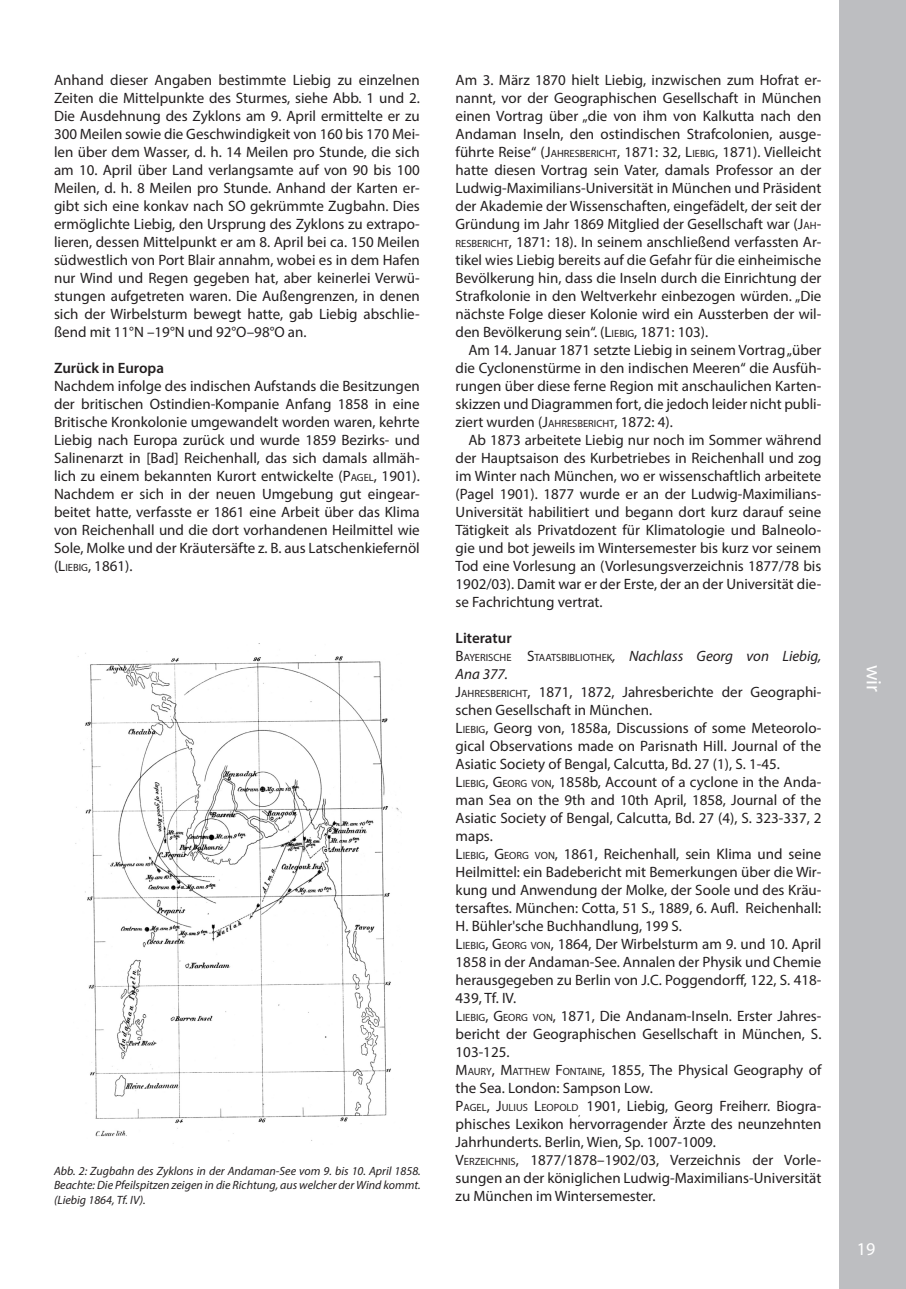
<style>
.page{position:relative;width:906px;height:1289px;background:#fff}
.page>*{position:absolute;margin:0;border:0;box-sizing:border-box;transform-origin:0 0}
.t1{font:21px "Myriad Pro";color:#fff}
.t2{font:18px "Myriad Pro";color:#fff}
.t3{font:15px/18px "Myriad Pro";color:#231f20;text-align:justify}
.t4{font:600 15px "Myriad Pro";color:#231f20}
.t5{font:italic 12px/14.4px "Myriad Pro";color:#231f20;text-align:justify}
.t6{font:10.5px "Myriad Pro";color:#231f20}
.s1{font-style:inherit}
.s2{font-size:10.5px}
.s3{font-size:15px}
.s4{font-style:italic;font-size:15px}
.s5{font-style:italic}
</style>
<div class="page">
<div style="left:839px;top:0;width:67px;height:1288px;background:#bdbec1"></div>
<img style="left:75px;top:643px;width:327px;height:501px">
<p class="t3" style="left:54px;top:70px;width:367px">Anhand dieser Angaben bestimmte Liebig zu einzelnen Zeiten die Mittelpunkte des Sturmes, siehe Abb. 1 und 2.<br>Die Ausdehnung des Zyklons am 9. April ermittelte er zu 300 Meilen sowie die Geschwindigkeit von 160 bis 170 Mei&shy;len über dem Wasser, d. h. 14 Meilen pro Stunde, die sich am 10. April über Land verlangsamte auf von 90 bis 100<br>Meilen, d. h. 8 Meilen pro Stunde. Anhand der Karten er&shy;gibt sich eine konkav nach SO gekrümmte Zugbahn. Dies ermöglichte Liebig, den Ursprung des Zyklons zu extrapo&shy;lieren, dessen Mittelpunkt er am 8. April bei ca. 150 Meilen südwestlich von Port Blair annahm, wobei es in dem Hafen nur Wind und Regen gegeben hat, aber keinerlei Verwü&shy;stungen aufgetreten waren. Die Außengrenzen, in denen sich der Wirbelsturm bewegt hatte, gab Liebig abschlie&shy;ßend mit 11°N –19°N und 92°O–98°O an.</p>
<p class="t4" style="left:54px;top:358px;width:111px">Zurück in Europa</p>
<p class="t3" style="left:54px;top:376px;width:367px">Nachdem infolge des indischen Aufstands die Besitzungen der britischen Ostindien-Kompanie Anfang 1858 in eine Britische Kronkolonie umgewandelt worden waren, kehrte Liebig nach Europa zurück und wurde 1859 Bezirks- und Salinenarzt in [Bad] Reichenhall, das sich damals allmäh&shy;lich zu einem bekannten Kurort entwickelte (<span class="s1">P</span><span class="s2">AGEL</span><span class="s1">,</span> 1901).<br>Nachdem er sich in der neuen Umgebung gut eingear&shy;beitet hatte, verfasste er 1861 eine Arbeit über das Klima von Reichenhall und die dort vorhandenen Heilmittel wie Sole, Molke und der Kräutersäfte z. B. aus Latschenkiefernöl (<span class="s1">L</span><span class="s2">IEBIG</span>, 1861).</p>
<p class="t5" style="left:54px;top:1163px;width:368px">Abb. 2: Zugbahn des Zyklons in der Andaman-See vom 9. bis 10. April 1858.<br>Beachte: Die Pfeilspitzen zeigen in die Richtung, aus welcher der Wind kommt. (Liebig 1864, Tf. IV).</p>
<p class="t3" style="left:455px;top:70px;width:367px">Am 3. März 1870 hielt Liebig, inzwischen zum Hofrat er&shy;nannt, vor der Geographischen Gesellschaft in München einen Vortrag über „die von ihm von Kalkutta nach den Andaman Inseln, den ostindischen Strafcolonien, ausge&shy;führte Reise“ (<span class="s1">J</span><span class="s2">AHRESBERICHT</span>, 1871: 32, <span class="s1">L</span><span class="s2">IEBIG</span>, 1871). Vielleicht hatte diesen Vortrag sein Vater, damals Professor an der Ludwig-Maximilians-Universität in München und Präsident der Akademie der Wissenschaften, eingefädelt, der seit der Gründung im Jahr 1869 Mitglied der Gesellschaft war (<span class="s1">J</span><span class="s2">AH</span><span class="s1">-</span><span class="s2">RESBERICHT</span><span class="s1">,</span> 1871: 18). In seinem anschließend verfassten Ar&shy;tikel wies Liebig bereits auf die Gefahr für die einheimische Bevölkerung hin, dass die Inseln durch die Einrichtung der Strafkolonie in den Weltverkehr einbezogen würden. „Die nächste Folge dieser Kolonie wird ein Aussterben der wil&shy;den Bevölkerung sein“. (<span class="s1">L</span><span class="s2">IEBIG</span>, 1871: 103).</p>
<p class="t3" style="left:455px;top:340px;width:367px;text-indent:13px">Am 14. Januar 1871 setzte Liebig in seinem Vortrag „über die Cyclonenstürme in den indischen Meeren“ die Ausfüh&shy;rungen über diese ferne Region mit anschaulichen Karten&shy;skizzen und Diagrammen fort, die jedoch leider nicht publi&shy;ziert wurden (<span class="s1">J</span><span class="s2">AHRESBERICHT</span>, 1872: 4).</p>
<p class="t3" style="left:455px;top:430px;width:367px;text-indent:13px">Ab 1873 arbeitete Liebig nur noch im Sommer während der Hauptsaison des Kurbetriebes in Reichenhall und zog im Winter nach München, wo er wissenschaftlich arbeitete (Pagel 1901). 1877 wurde er an der Ludwig-Maximilians-Universität habilitiert und begann dort kurz darauf seine Tätigkeit als Privatdozent für Klimatologie und Balneolo&shy;gie und bot jeweils im Wintersemester bis kurz vor seinem Tod eine Vorlesung an (Vorlesungsverzeichnis 1877/78 bis 1902/03). Damit war er der Erste, der an der Universität die&shy;se Fachrichtung vertrat.</p>
<p class="t4" style="left:455px;top:628px;width:58px">Literatur</p>
<p class="t6" style="left:455px;top:651px;width:367px"><span class="s3">B</span>AYERISCHE <span class="s3">S</span>TAATSBIBL IOTHEK<span class="s4">, Nachlass Georg von Liebig,</span></p>
<p class="t3" style="left:455px;top:664px;width:367px;text-align:left"><span class="s5">Ana 377.<br></span><span class="s1">J</span><span class="s2">AHRESBERICHT</span>, 1871, 1872, Jahresberichte der Geographi&shy;schen Gesellschaft in München.<br><span class="s1">L</span><span class="s2">IEBIG</span>, Georg von, 1858a, Discussions of some Meteorolo&shy;gical Observations made on Parisnath Hill. Journal of the Asiatic Society of Bengal, Calcutta, Bd. 27 (1), S. 1-45.<br><span class="s1">L</span><span class="s2">IEBIG</span>, <span class="s1">G</span><span class="s2">EORG VON</span>, 1858b, Account of a cyclone in the Anda&shy;man Sea on the 9th and 10th April, 1858, Journal of the Asiatic Society of Bengal, Calcutta, Bd. 27 (4), S. 323-337, 2 maps.<br><span class="s1">L</span><span class="s2">IEBIG</span>, <span class="s1">G</span><span class="s2">EORG VON</span>, 1861, Reichenhall, sein Klima und seine Heilmittel: ein Badebericht mit Bemerkungen über die Wir&shy;kung und Anwendung der Molke, der Soole und des Kräu&shy;tersaftes. München: Cotta, 51 S., 1889, 6. Aufl. Reichenhall:<br>H. Bühler'sche Buchhandlung, 199 S.<br><span class="s1">L</span><span class="s2">IEBIG</span>, <span class="s1">G</span><span class="s2">EORG VON</span>, 1864, Der Wirbelsturm am 9. und 10. April 1858 in der Andaman-See. Annalen der Physik und Chemie herausgegeben zu Berlin von J.C. Poggendorff, 122, S. 418- 439, Tf. IV.<br><span class="s1">L</span><span class="s2">IEBIG</span>, <span class="s1">G</span><span class="s2">EORG VON</span>, 1871, Die Andanam-Inseln. Erster Jahres&shy;bericht der Geographischen Gesellschaft in München, S.<br>103-125.<br><span class="s1">M</span><span class="s2">AURY</span>, <span class="s1">M</span><span class="s2">ATTHEW</span> <span class="s1">F</span><span class="s2">ONTAINE</span>, 1855, The Physical Geography of the Sea. London: Sampson Low.</p>
<p class="t6" style="left:455px;top:1101px;width:118px"><span class="s3">P</span>AGEL<span class="s3">, J</span>ULIUS <span class="s3">L</span>EOPOLD</p>
<p class="t3" style="left:455px;top:1096px;width:367px;text-align:left;text-indent:123px"><sub>,</sub> 1901, Liebig, Georg Freiherr. Biogra&shy;phisches Lexikon hervorragender Ärzte des neunzehnten Jahrhunderts. Berlin, Wien, Sp. 1007-1009.<br><span class="s1">V</span><span class="s2">ERZEICHNIS</span>, 1877/1878–1902/03, Verzeichnis der Vorle&shy;sungen an der königlichen Ludwig-Maximilians-Universität zu München im Wintersemester.</p>
<h1 class="t1" style="left:886px;top:664px;width:29px;rotate:90deg">wir</h1>
<p class="t2" style="left:857px;top:1238px;width:20px">19</p>
</div>
